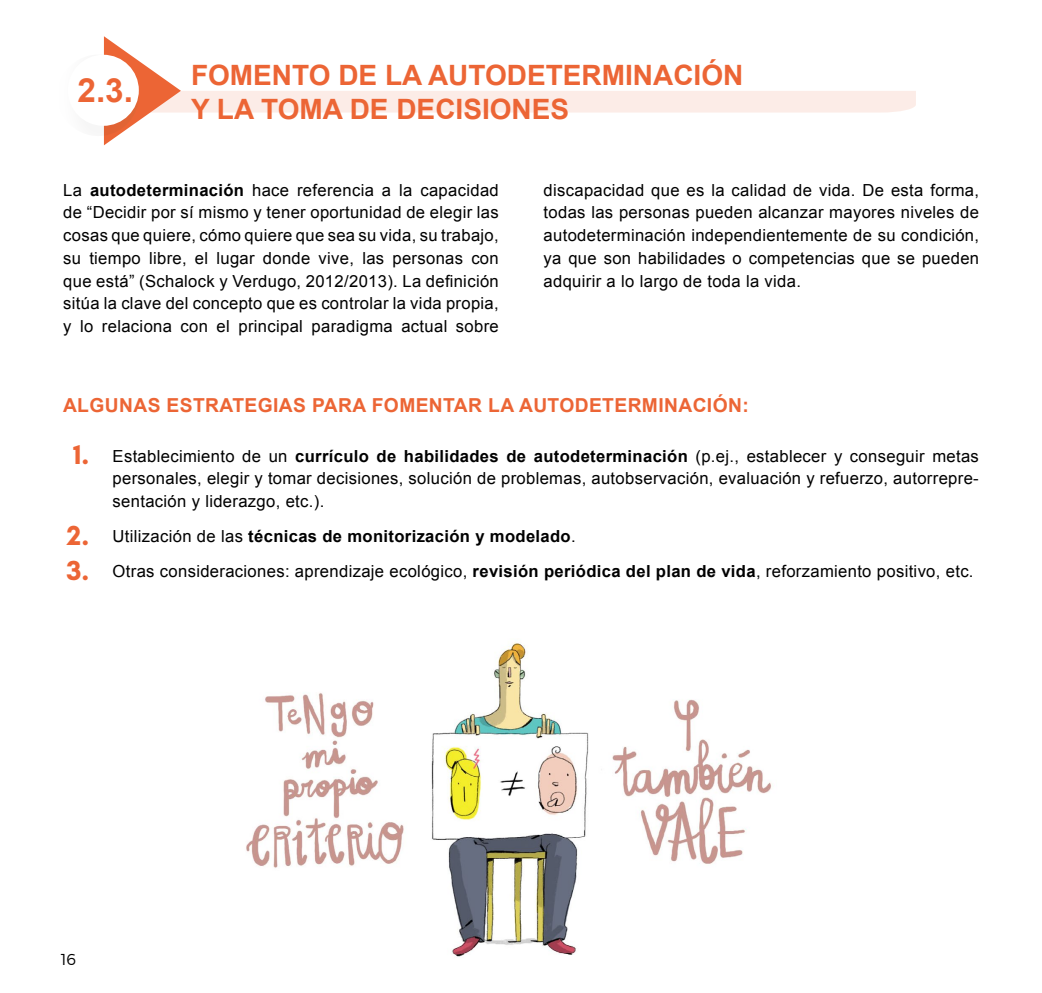
<style>
.page{position:relative;width:1042px;height:993px;background:#fff}
.page>*{position:absolute;margin:0;border:0;box-sizing:border-box;transform-origin:0 0}
.t1{font:700 33.25px "Arial";color:#ec6535}
.t2{font:700 28px/33.6px "Arial";color:#ec6535}
.t3{font:700 28px/35px "Glacial Indifference";color:#ec6535}
.t4{font:700 19.25px "Arial";letter-spacing:.02em;color:#ec6535}
.t5{font:16.62px/22.8px "Arial";letter-spacing:.02em;color:#000;text-align:justify}
.t6{font:300 15.75px "Montserrat";color:#000}
.s1{font-weight:700}
</style>
<div class="page">
<svg style="left:103px;top:36px;width:813px;height:109px"></svg>
<div style="left:68px;top:55px;width:71px;height:71px;background:#fff;border-radius:50%"></div>
<img style="left:246px;top:642px;width:526px;height:315px">
<h1 class="t1" style="left:78px;top:68px;width:57px">2.3.</h1>
<h2 class="t2" style="left:191px;top:59px;width:554px">FOMENTO DE LA AUTODETERMINACIÓN<br>Y LA TOMA DE DECISIONES</h2>
<p class="t5" style="left:63px;top:178px;width:437px">La <span class="s1">autodeterminación</span> hace referencia a la capacidad de “Decidir por sí mismo y tener oportunidad de elegir las cosas que quiere, cómo quiere que sea su vida, su trabajo, su tiempo libre, el lugar donde vive, las personas con que está” (Schalock y Verdugo, 2012/2013). La definición sitúa la clave del concepto que es controlar la vida propia, y lo relaciona con el principal paradigma actual sobre</p>
<p class="t5" style="left:543px;top:178px;width:437px">discapacidad que es la calidad de vida. De esta forma, todas las personas pueden alcanzar mayores niveles de autodeterminación independientemente de su condición, ya que son habilidades o competencias que se pueden adquirir a lo largo de toda la vida.</p>
<p class="t4" style="left:63px;top:393px;width:687px">ALGUNAS ESTRATEGIAS PARA FOMENTAR LA AUTODETERMINACIÓN:</p>
<p class="t5" style="left:113px;top:444px;width:868px">Establecimiento de un <span class="s1">currículo de habilidades de autodeterminación</span> (p.ej., establecer y conseguir metas personales, elegir y tomar decisiones, solución de problemas, autobservación, evaluación y refuerzo, autorrepre&shy;sentación y liderazgo, etc.).</p>
<p class="t5" style="left:113px;top:518px;width:862px;line-height:35px">Utilización de las <span class="s1">técnicas de monitorización y modelado</span>.<br>Otras consideraciones: aprendizaje ecológico, <span class="s1">revisión periódica del plan de vida</span>, reforzamiento positivo, etc.</p>
<h2 class="t3" style="left:73px;top:436px;width:18px">1.</h2>
<h2 class="t3" style="left:66px;top:517px;width:24px">2.<br>3.</h2>
<p class="t6" style="left:61px;top:949px;width:17px">16</p>
</div>
